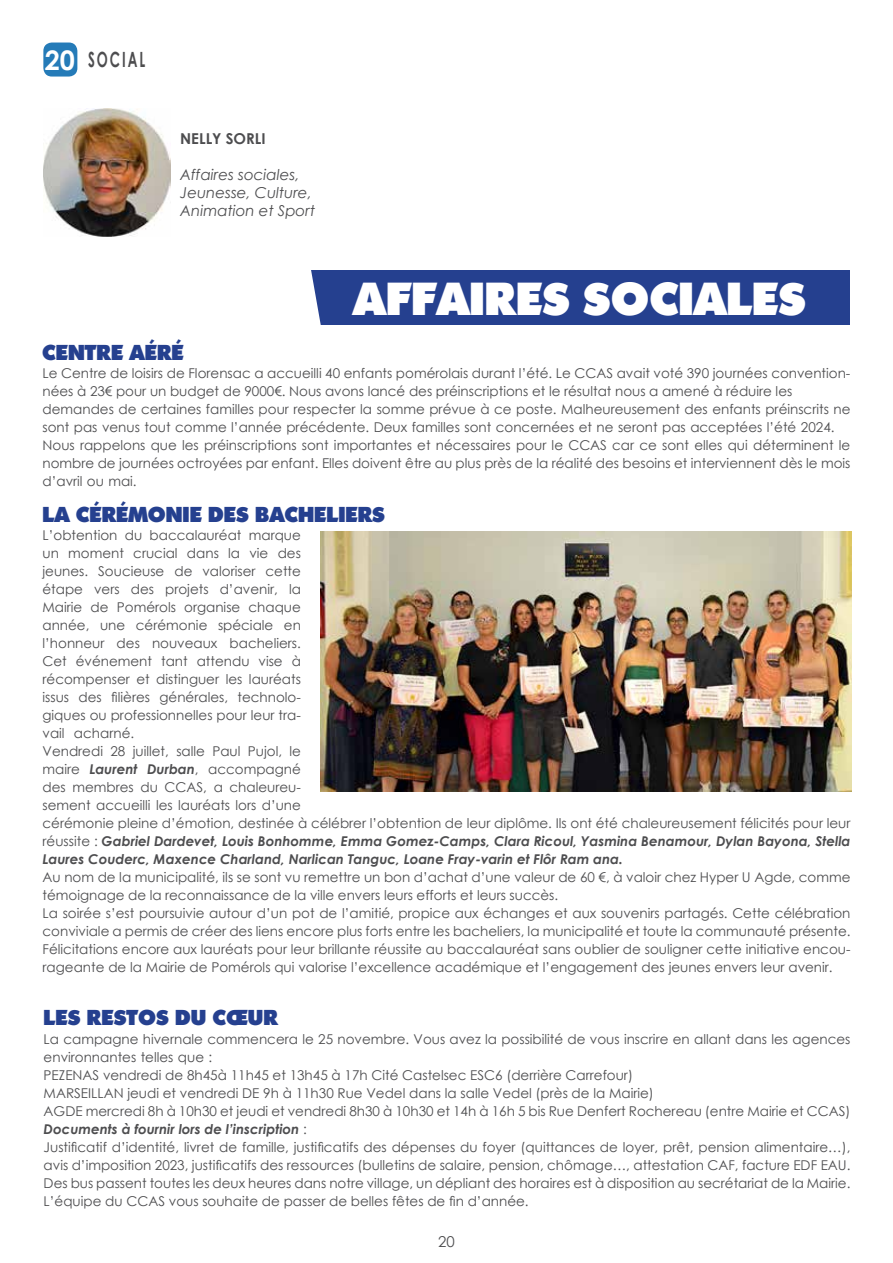
<style>
.page{position:relative;width:893px;height:1263px;background:#fff}
.page>*{position:absolute;margin:0;border:0;box-sizing:border-box;transform-origin:0 0}
.t1{font:800 45px "Opine";color:#fff}
.t2{font:800 21px "Opine";color:#25408f}
.t3{font:700 21px "Century Gothic";letter-spacing:.15em;color:#4d4d4f;scale:.63 1}
.t4{font:italic 15px/18px "Century Gothic";color:#4d4d4f}
.t5{font:700 15px "Century Gothic";color:#4d4d4f}
.t6{font:15px "Century Gothic";color:#4d4d4f}
.t7{font:13.5px/18px "Century Gothic";color:#4d4d4f}
.s1{font-size:27px;color:#fff}
.s2{font-weight:700;font-style:italic}
</style>
<div class="page">
<div style="left:43px;top:43px;width:34px;height:34px;background:#257bb8;border-radius:9px"></div>
<img style="left:43px;top:109px;width:128px;height:127px">
<img style="left:320px;top:531px;width:532px;height:260px">
<div style="left:310px;top:270px;width:539px;height:54px;background:#25408f"></div>
<svg style="left:310px;top:270px;width:12px;height:55px"></svg>
<h2 class="t3" style="left:45px;top:44px;width:157px"><span class="s1">20</span> SOCIAL</h2>
<p class="t5" style="left:180px;top:127px;width:57px">NELLY SOR</p>
<p class="t5" style="left:255px;top:127px;width:10px">LI</p>
<p class="t4" style="left:180px;top:165px;width:136px">Affaires sociales,<br>Jeunesse, Culture,<br>Animation et Sport</p>
<h2 class="t2" style="left:42px;top:339px;width:143px">CENTRE AÉRÉ</h2>
<h1 class="t1" style="left:353px;top:270px;width:454px">AFFAIRES SOCIALES</h1>
<p class="t7" style="left:43px;top:364px;width:809px">Le Centre de loisirs de Florensac a accueilli 40 enfants pomérolais durant l’été. Le CCAS avait voté 390 journées convention&shy;nées à 23€ pour un budget de 9000€. N ous avons lancé des préinscriptions et le résultat nous a amené à réduire les demandes de certaines familles pour respecter la somme prévue à ce poste. Malheureusement des enfants préinscrits ne sont pas venus tout comme l’année précédente. Deux familles sont concernées et ne seront pas acceptées l’été 2024.<br>N ous rappelons que les préinscriptions sont importantes et nécessaires pour le CCAS car ce sont elles qui déterminent le nombre de journées octroyées par enfant. Elles doivent être au plus près de la réalité des besoins et interviennent dès le mois d’avril ou mai.</p>
<h2 class="t2" style="left:43px;top:501px;width:344px">LA CÉRÉMONIE DES BACHELIERS</h2>
<p class="t7" style="left:43px;top:526px;width:810px">L’obtention du baccalauréat marque<br>un moment crucial dans la vie des<br>jeunes. Soucieuse de valoriser cette<br>étape vers des projets d’avenir, la<br>Mairie de Pomérols organise chaque<br>année, une cérémonie spéciale en<br>l’honneur des nouveaux bacheliers.<br>Cet événement tant attendu vise à<br>récompenser et distinguer les lauréats<br>issus des filières générales, technolo-<br>giques ou professionnelles pour leur tra-<br>vail acharné.<br>Vendredi 28 juillet, salle Paul Pujol, le<br>maire <span class="s2">Laurent Durban</span>, accompagné<br>des membres du CCAS, a chaleureu-<br>sement accueilli les lauréats lors d’une<br>cérémonie pleine d’émotion, destinée à célébrer l’obtention de leur diplôme. Ils ont été chaleureusement félicités pour leur réussite : <span class="s2">Gabriel Dardevet, Louis Bonhomme, Emma Gomez-Camps, Clara Ricoul, Yasmina Benamour, Dylan Bayona, Stella Laures Couderc, Maxence Charland, Narlican Tanguc, Loane Fray-varin et Flôr Ram ana.</span></p>
<p class="t7" style="left:43px;top:868px;width:809px">Au nom de la municipalité, ils se sont vu remettre un bon d’achat d’une valeur de 60 €, à valoir chez Hyper U Agde, comme témoignage de la reconnaissance de la ville envers leurs efforts et leurs succès.<br>La soirée s’est poursuivie autour d’un pot de l’amitié, propice aux échanges et aux souvenirs partagés. Cette célébration conviviale a permis de créer des liens encore plus forts entre les bacheliers, la municipalité et toute la communauté présente.<br>Félicitations encore aux lauréats pour leur brillante réussite au baccalauréat sans oublier de souligner cette initiative encou&shy;rageante de la Mairie de Pomérols qui valorise l’excellence académique et l’engagement des jeunes envers leur avenir.</p>
<h2 class="t2" style="left:44px;top:1004px;width:221px">LES RESTOS DU CŒUR</h2>
<p class="t7" style="left:44px;top:1030px;width:808px">La campagne hivernale commencera le 25 novembre. Vous avez la possibilité de vous inscrire en allant dans les agences environnantes telles que :<br>PEZENAS vendredi de 8h45à 11h45 et 13h45 à 17h Cité Castelsec ESC6 (derrière Carrefour)<br>MARSEILLAN jeudi et vendredi DE 9h à 11h30 Rue Vedel dans la salle Vedel (près de la Mairie)<br>AGDE mercredi 8h à 10h30 et jeudi et vendredi 8h30 à 10h30 et 14h à 16h 5 bis Rue Denfert Rochereau (entre Mairie et CCAS)<br><span class="s2">Documents à fournir lors de l’inscription</span> :<br>Justificatif d’identité, livret de famille, justificatifs des dépenses du foyer (quittances de loyer, prêt, pension alimentaire…), avis d’imposition 2023, justificatifs des ressources (bulletins de salaire, pension, chômage…, attestation CAF, facture EDF EAU.<br>Des bus passent toutes les deux heures dans notre village, un dépliant des horaires est à disposition au secrétariat de la Mairie.<br>L’équipe du CCAS vous souhaite de passer de belles fêtes de fin d’année.</p>
<p class="t6" style="left:438px;top:1231px;width:18px">20</p>
</div>
